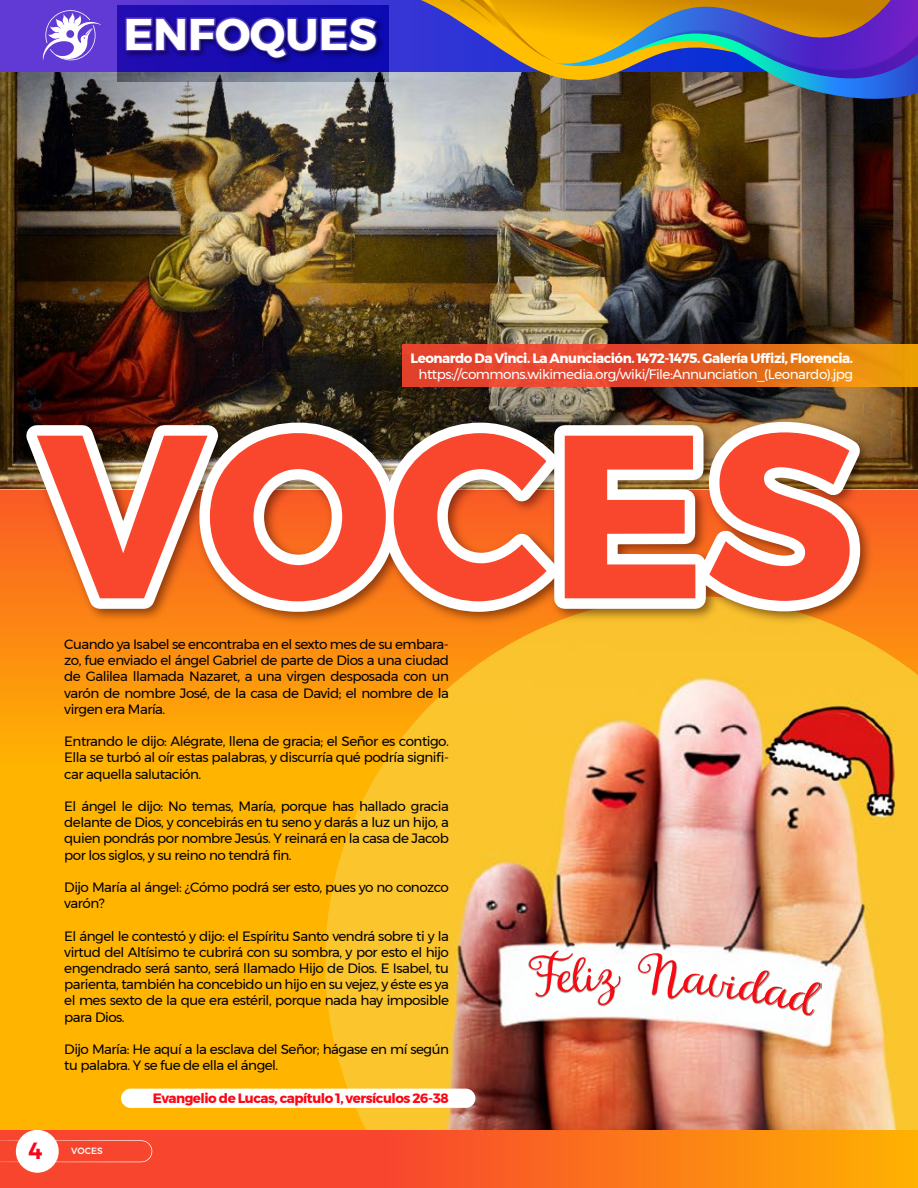
<style>
.page{position:relative;width:918px;height:1188px;background:#fff}
.page>*{position:absolute;margin:0;border:0;box-sizing:border-box;transform-origin:0 0}
.t1{font:700 232.05px "Montserrat";letter-spacing:-.005em;color:#f9472e}
.t2{font:700 44.1px "Montserrat";color:#fff}
.t3{font:600 23.4px "Montserrat";color:#f80618}
.t4{font:13.5px/16.2px "Montserrat";letter-spacing:-.035em;color:#000;text-align:justify}
.t5{font:13.5px "Montserrat";letter-spacing:-.035em;color:#fff}
.t6{font:700 13.5px "Montserrat";letter-spacing:-.035em;color:#fff}
.t7{font:700 13.5px "Montserrat";letter-spacing:-.035em;color:#fc0815}
.t8{font:500 9px "Montserrat";color:#fbfbfb}
</style>
<div class="page">
<svg style="left:0;top:1130px;width:918px;height:58px;background:#fa6720"></svg>
<svg style="left:0;top:1140px;width:152px;height:22px;background:#f84e37"></svg>
<div style="left:16px;top:1130px;width:43px;height:43px;background:#fff;border-radius:50%"></div>
<div style="left:0;top:429px;width:918px;height:701px;background:#ffb500"></div>
<img style="left:0;top:71px;width:918px;height:418px">
<svg style="left:402px;top:344px;width:516px;height:43px;background:#e65e21"></svg>
<img style="left:325px;top:596px;width:593px;height:534px">
<img style="left:7px;top:382px;width:881px;height:349px">
<img style="left:6px;top:415px;width:179px;height:211px">
<svg style="left:185px;top:408px;width:184px;height:218px;background:#c9997b"></svg>
<svg style="left:369px;top:408px;width:206px;height:218px;background:#c6997c"></svg>
<img style="left:544px;top:408px;width:332px;height:217px">
<img style="left:529px;top:950px;width:292px;height:66px">
<svg style="left:528px;top:950px;width:93px;height:57px;background:#f6d1d1"></svg>
<svg style="left:637px;top:952px;width:185px;height:63px;background:#f7d8d7"></svg>
<svg style="left:0;top:0;width:421px;height:71px;background:#5137d3"></svg>
<svg style="left:421px;top:0;width:497px;height:102px;background:#7e6f6f"></svg>
<img style="left:118px;top:6px;width:271px;height:75px">
<img style="left:119px;top:7px;width:268px;height:73px">
<svg style="left:43px;top:9px;width:58px;height:51px"></svg>
<div style="left:121px;top:1089px;width:354px;height:19px;background:#fff;border-radius:10px"></div>
<h2 class="t2" style="left:124px;top:-1px;width:255px">ENFOQUES</h2>
<p class="t6" style="left:411px;top:347px;width:444px">Leonardo Da Vinci. La Anunciación. 1472-1475. Galería Uffizi, Florencia.</p>
<p class="t5" style="left:419px;top:364px;width:436px">https://commons.wikimedia.org/wiki/File:Annunciation_(Leonardo).jpg</p>
<h1 class="t1" style="left:37px;top:330px;width:820px">VOCES</h1>
<p class="t4" style="left:64px;top:636px;width:386px">Cuando ya Isabel se encontraba en el sexto mes de su embara&shy;zo, fue enviado el ángel Gabriel de parte de Dios a una ciudad de Galilea llamada Nazaret, a una virgen desposada con un varón de nombre José, de la casa de David; el nombre de la virgen era María.</p>
<p class="t4" style="left:64px;top:733px;width:386px">Entrando le dijo: Alégrate, llena de gracia; el Señor es contigo.<br>Ella se turbó al oír estas palabras, y discurría qué podría signifi&shy;car aquella salutación.</p>
<p class="t4" style="left:64px;top:798px;width:386px">El ángel le dijo: No temas, María, porque has hallado gracia delante de Dios, y concebirás en tu seno y darás a luz un hijo, a quien pondrás por nombre Jesús. Y reinará en la casa de Jacob por los siglos, y su reino no tendrá fin.</p>
<p class="t4" style="left:64px;top:879px;width:386px">Dijo María al ángel: ¿Cómo podrá ser esto, pues yo no conozco varón?</p>
<p class="t4" style="left:64px;top:928px;width:386px">El ángel le contestó y dijo: el Espíritu Santo vendrá sobre ti y la virtud del Altísimo te cubrirá con su sombra, y por esto el hijo engendrado será santo, será llamado Hijo de Dios. E Isabel, tu parienta, también ha concebido un hijo en su vejez, y éste es ya el mes sexto de la que era estéril, porque nada hay imposible para Dios.</p>
<p class="t4" style="left:64px;top:1041px;width:386px">Dijo María: He aquí a la esclava del Señor; hágase en mí según tu palabra. Y se fue de ella el ángel.</p>
<p class="t7" style="left:153px;top:1087px;width:298px">Evangelio de Lucas, capítulo 1, versículos 26-38</p>
<h3 class="t3" style="left:29px;top:1132px;width:16px">4</h3>
<p class="t8" style="left:71px;top:1144px;width:33px">VOCES</p>
</div>
